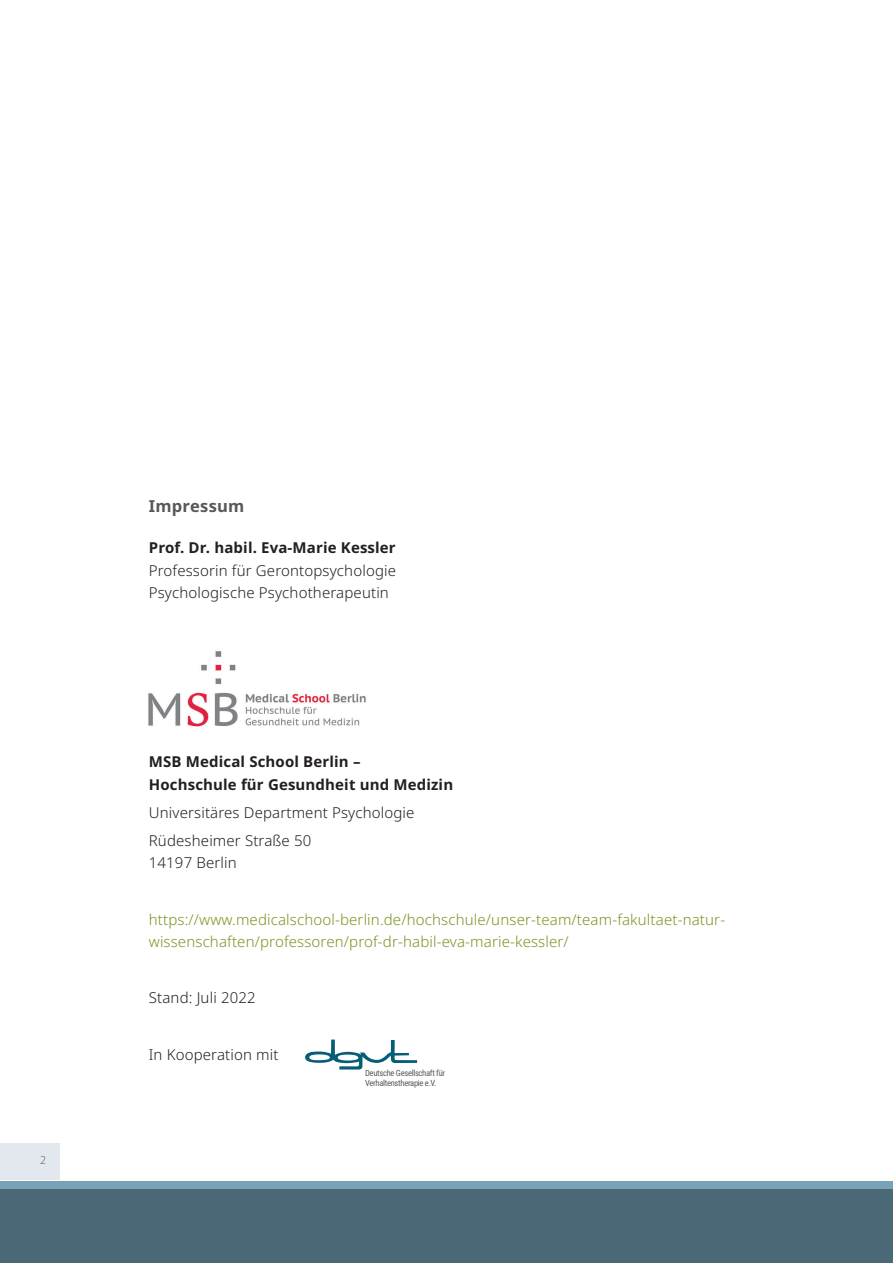
<style>
.page{position:relative;width:893px;height:1263px;background:#fff}
.page>*{position:absolute;margin:0;border:0;box-sizing:border-box;transform-origin:0 0}
.Überschrift_2{font:700 16.5px "Noto Sans";letter-spacing:.01em;color:#57585a}
.Fließtext{font:300 15px/22.5px "Noto Sans";letter-spacing:.01em;color:#231f20;text-align:justify}
.Fließtext-2{font:300 15px/22.5px "Noto Sans";letter-spacing:.01em;color:#7a9522}
.Fließtext-3{font:700 15px/22.5px "Noto Sans";letter-spacing:.01em;color:#231f20}
.t1{font:300 12px "Myriad Pro";color:#57585a}
.t2{font:8.55px/9.4px "Roboto Condensed";letter-spacing:-.035em;color:#57585a}
.s1{font-weight:700}
</style>
<div class="page">
<div style="left:0;top:1144px;width:59px;height:36px;background:#e2e8ed"></div>
<div style="left:0;top:1181px;width:893px;height:41px;background:#77a2b7"></div>
<div style="left:0;top:1190px;width:893px;height:73px;background:#4a6876"></div>
<svg style="left:305px;top:1039px;width:112px;height:30px"></svg>
<img style="left:148px;top:651px;width:218px;height:76px">
<p class="t1" style="left:40px;top:1152px;width:7px">2</p>
<p class="Überschrift_2" style="left:149px;top:494px;width:97px">Impressum</p>
<p class="Fließtext" style="left:149px;top:537px;width:249px"><span class="s1">Prof. Dr. habil. Eva-Marie Kessler </span>Professorin für Gerontopsychologie Psychologische Psychotherapeutin</p>
<p class="Fließtext-3" style="left:149px;top:751px;width:306px">MSB Medical School Berlin –<br>Hochschule für Gesundheit und Medizin</p>
<p class="Fließtext" style="left:149px;top:801px;width:267px">Universitäres Department Psychologie</p>
<p class="Fließtext" style="left:149px;top:829px;width:164px">Rüdesheimer Straße 50<br>14197 Berlin</p>
<p class="Fließtext-2" style="left:149px;top:908px;width:578px">https://www.medicalschool-berlin.de/hochschule/unser-team/team-fakultaet-natur&shy;wissenschaften/professoren/prof-dr-habil-eva-marie-kessler/</p>
<p class="Fließtext" style="left:149px;top:987px;width:108px">Stand: Juli 2022</p>
<p class="Fließtext" style="left:149px;top:1043px;width:131px">In Kooperation mit</p>
<p class="t2" style="left:365px;top:1068px;width:82px">Deutsche Gesellschaft für<br>Verhaltenstherapie e.V.</p>
</div>
